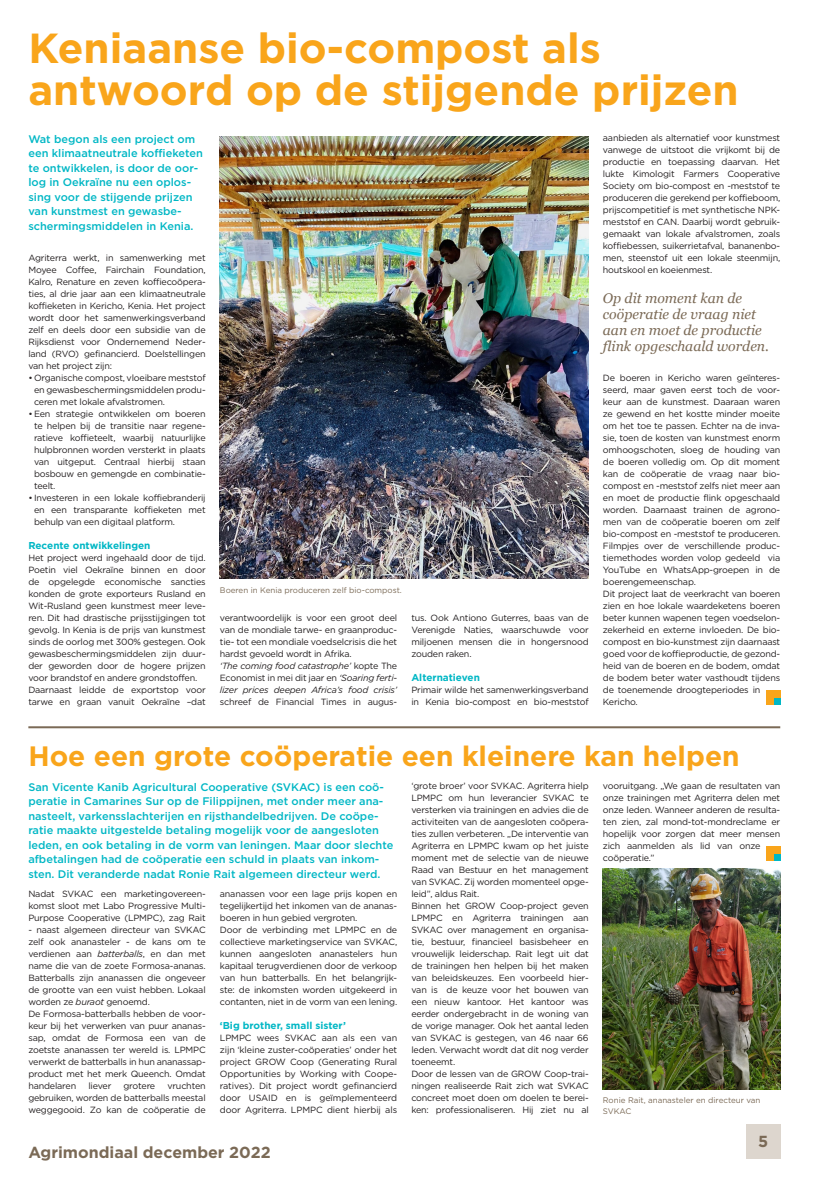
<style>
.page{position:relative;width:820px;height:1191px;background:#fff}
.page>*{position:absolute;margin:0;border:0;box-sizing:border-box;transform-origin:0 0}
.AM_kop5{font:700 42px/42px "Gotham";color:#f9a51b}
.AM_kop2{font:700 28px "Gotham";color:#f9a51b}
.t1{font:700 16px "Gotham";color:#7b6a56}
.AM_streamer{font:italic 14px/16px "Georgia";color:#7b6a56}
.AM_intro{font:500 11px/14.5px "Gotham";color:#00b7c5}
.AM-tussenkop{font:700 10px "Gotham";color:#00b7c5}
.AM_brood{font:9px/12px "Gotham";letter-spacing:-.02em;color:#231f20;text-align:justify}
.AM_brood_inspringen{font:9px/12px "Gotham";letter-spacing:-.02em;color:#231f20;text-align:justify}
.AM_brood-2{font:italic 9px/12px "Gotham";letter-spacing:-.02em;color:#231f20;text-align:justify}
.AM_fotobijschrift{font:8px/11px "Gotham";color:#7b6a56}
.s1{font-style:normal}
.s2{font-style:italic}
</style>
<div class="page">
<div style="left:746px;top:1124px;width:34px;height:34px;background:#ddd6ce"></div>
<div style="left:765px;top:846px;width:15px;height:15px;background:#f9a51b"></div>
<div style="left:773px;top:854px;width:7px;height:7px;background:#00b7c5"></div>
<hr style="left:28px;top:726px;width:752px;height:2px;background:#7b6a56">
<div style="left:765px;top:690px;width:15px;height:15px;background:#f9a51b"></div>
<div style="left:773px;top:698px;width:7px;height:7px;background:#00b7c5"></div>
<img style="left:602px;top:868px;width:178px;height:221px">
<img style="left:220px;top:136px;width:368px;height:442px">
<p class="AM_kop5" style="left:28px;top:26px;width:711px">Keniaanse bio-compost als antwoord op de stijgende prijzen</p>
<p class="AM_intro" style="left:28px;top:131px;width:176px">Wat begon als een project om een klimaatneutrale koffieketen te ontwikkelen, is door de oor&shy;log in Oekraïne nu een oplos&shy;sing voor de stijgende prijzen van kunstmest en gewasbe&shy;schermingsmiddelen in Kenia.</p>
<p class="AM_brood" style="left:28px;top:251px;width:179px">Agriterra werkt, in samenwerking met Moyee Coffee, Fairchain Foundation, Kalro, Renature en zeven koffiecoöpera&shy;ties, al drie jaar aan een klimaatneutrale koffieketen in Kericho, Kenia. Het project wordt door het samenwerkingsverband zelf en deels door een subsidie van de Rijksdienst voor Ondernemend Neder&shy;land (RVO) gefinancierd. Doelstellingen van het project zijn:</p>
<p class="AM_brood_inspringen" style="left:34px;top:371px;width:173px;text-indent:-6px">• Organische compost, vloeibare meststof en gewasbeschermingsmiddelen produ&shy;ceren met lokale afvalstromen.</p>
<p class="AM_brood_inspringen" style="left:34px;top:407px;width:173px;text-indent:-6px">• Een strategie ontwikkelen om boeren te helpen bij de transitie naar regene&shy;ratieve koffieteelt, waarbij natuurlijke hulpbronnen worden versterkt in plaats van uitgeput. Centraal hierbij staan bosbouw en gemengde en combinatie&shy;teelt.</p>
<p class="AM_brood_inspringen" style="left:34px;top:491px;width:173px;text-indent:-6px">• Investeren in een lokale koffiebranderij en een transparante koffieketen met behulp van een digitaal platform.</p>
<p class="AM-tussenkop" style="left:28px;top:539px;width:124px">Recente ontwikkelingen</p>
<p class="AM_brood" style="left:28px;top:551px;width:179px">Het project werd ingehaald door de tijd.<br>Poetin viel Oekraïne binnen en door de opgelegde economische sancties konden de grote exporteurs Rusland en Wit-Rusland geen kunstmest meer leve&shy;ren. Dit had drastische prijsstijgingen tot gevolg. In Kenia is de prijs van kunstmest sinds de oorlog met 300% gestegen. Ook gewasbeschermingsmiddelen zijn duur&shy;der geworden door de hogere prijzen voor brandstof en andere grondstoffen.</p>
<p class="AM_brood" style="left:28px;top:683px;width:179px">Daarnaast leidde de exportstop voor tarwe en graan vanuit Oekraïne –dat</p>
<p class="AM_fotobijschrift" style="left:220px;top:584px;width:183px">Boeren in Kenia produceren zelf bio-compost.</p>
<p class="AM_brood" style="left:220px;top:611px;width:179px">verantwoordelijk is voor een groot deel van de mondiale tarwe- en graanproduc&shy;tie- tot een mondiale voedselcrisis die het hardst gevoeld wordt in Afrika.</p>
<p class="AM_brood-2" style="left:220px;top:659px;width:179px">‘The coming food catastrophe’ <span class="s1">kopte The Economist in mei dit jaar en</span> ‘Soaring ferti&shy;lizer prices deepen Africa’s food crisis’ <span class="s1">schreef de Financial Times in augus-</span></p>
<p class="AM_brood" style="left:411px;top:611px;width:179px">tus. Ook Antiono Guterres, baas van de Verenigde Naties, waarschuwde voor miljoenen mensen die in hongersnood zouden raken.</p>
<p class="AM-tussenkop" style="left:411px;top:671px;width:70px">Alternatieven</p>
<p class="AM_brood" style="left:411px;top:683px;width:179px">Primair wilde het samenwerkingsverband in Kenia bio-compost en bio-meststof</p>
<p class="AM_brood" style="left:602px;top:131px;width:179px">aanbieden als alternatief voor kunstmest vanwege de uitstoot die vrijkomt bij de productie en toepassing daarvan. Het lukte Kimologit Farmers Cooperative Society om bio-compost en -meststof te produceren die gerekend per koffieboom, prijscompetitief is met synthetische NPK&shy;meststof en CAN. Daarbij wordt gebruik&shy;gemaakt van lokale afvalstromen, zoals koffiebessen, suikerrietafval, bananenbo&shy;men, steenstof uit een lokale steenmijn, houtskool en koeienmest.</p>
<p class="AM_streamer" style="left:602px;top:290px;width:167px">Op dit moment kan de coöperatie de vraag niet aan en moet de productie flink opgeschaald worden.</p>
<p class="AM_brood" style="left:602px;top:371px;width:179px">De boeren in Kericho waren geïnteres&shy;seerd, maar gaven eerst toch de voor&shy;keur aan de kunstmest. Daaraan waren ze gewend en het kostte minder moeite om het toe te passen. Echter na de inva&shy;sie, toen de kosten van kunstmest enorm omhoogschoten, sloeg de houding van de boeren volledig om. Op dit moment kan de coöperatie de vraag naar bio&shy;compost en -meststof zelfs niet meer aan en moet de productie flink opgeschaald worden. Daarnaast trainen de agrono&shy;men van de coöperatie boeren om zelf bio-compost en -meststof te produceren.<br>Filmpjes over de verschillende produc&shy;tiemethodes worden volop gedeeld via YouTube en WhatsApp-groepen in de boerengemeenschap.</p>
<p class="AM_brood" style="left:602px;top:587px;width:179px;text-align:left">Dit project laat de veerkracht van boeren zien en hoe lokale waardeketens boeren beter kunnen wapenen tegen voedselon&shy;zekerheid en externe invloeden. De bio&shy;compost en bio-kunstmest zijn daarnaast goed voor de koffieproductie, de gezond&shy;heid van de boeren en de bodem, omdat de bodem beter water vasthoudt tijdens de toenemende droogteperiodes in Kericho.</p>
<p class="AM_kop2" style="left:28px;top:739px;width:712px">Hoe een grote coöperatie een kleinere kan helpen</p>
<p class="AM_intro" style="left:28px;top:779px;width:366px">San Vicente Kanib Agricultural Cooperative (SVKAC) is een coö&shy;peratie in Camarines Sur op de Filippijnen, met onder meer ana&shy;nasteelt, varkensslachterijen en rijsthandelbedrijven. De coöpe&shy;ratie maakte uitgestelde betaling mogelijk voor de aangesloten leden, en ook betaling in de vorm van leningen. Maar door slechte afbetalingen had de coöperatie een schuld in plaats van inkom&shy;sten. Dit veranderde nadat Ronie Rait algemeen directeur werd.</p>
<p class="AM_brood" style="left:28px;top:887px;width:179px">Nadat SVKAC een marketingovereen&shy;komst sloot met Labo Progressive Multi-Purpose Cooperative (LPMPC), zag Rait</p>
<p class="AM_brood" style="left:28px;top:923px;width:179px">- naast algemeen directeur van SVKAC zelf ook ananasteler - de kans om te verdienen aan <span class="s2">batterballs</span>, en dan met name die van de zoete Formosa-ananas.<br>Batterballs zijn ananassen die ongeveer de grootte van een vuist hebben. Lokaal worden ze <span class="s2">buraot</span> genoemd.</p>
<p class="AM_brood" style="left:28px;top:1007px;width:179px">De Formosa-batterballs hebben de voor&shy;keur bij het verwerken van puur ananas&shy;sap, omdat de Formosa een van de zoetste ananassen ter wereld is. LPMPC verwerkt de batterballs in hun ananassap&shy;product met het merk Queench. Omdat handelaren</p>
<p class="AM_brood" style="left:28px;top:1079px;width:179px;text-indent:139px">vruchten gebruiken, worden de batterballs meestal weggegooid. Zo kan de coöperatie de</p>
<p class="AM_brood" style="left:88px;top:1079px;width:24px">liever</p>
<p class="AM_brood" style="left:123px;top:1079px;width:33px">grotere</p>
<p class="AM_brood" style="left:220px;top:887px;width:179px">ananassen voor een lage prijs kopen en tegelijkertijd het inkomen van de ananas&shy;boeren in hun gebied vergroten.</p>
<p class="AM_brood" style="left:220px;top:923px;width:179px">Door de verbinding met LPMPC en de collectieve marketingservice van SVKAC, kunnen aangesloten ananastelers hun kapitaal terugverdienen door de verkoop van hun batterballs. En het belangrijk&shy;ste: de inkomsten worden uitgekeerd in contanten, niet in de vorm van een lening.</p>
<p class="AM-tussenkop" style="left:220px;top:1019px;width:127px">‘Big brother, small sister’</p>
<p class="AM_brood" style="left:220px;top:1031px;width:179px">LPMPC wees SVKAC aan als een van zijn ‘kleine zuster-coöperaties’ onder het project GROW Coop (Generating Rural Opportunities by Working with Coope&shy;ratives). Dit project wordt gefinancierd door USAID en is geïmplementeerd door Agriterra. LPMPC dient hierbij als</p>
<p class="t1" style="left:28px;top:1143px;width:244px">Agrimondiaal december 2022</p>
<p class="AM_brood" style="left:411px;top:779px;width:179px">‘grote broer’ voor SVKAC. Agriterra hielp LPMPC om hun leverancier SVKAC te versterken via trainingen en advies die de activiteiten van de aangesloten coöpera&shy;ties zullen verbeteren. „De interventie van Agriterra en LPMPC kwam op het juiste moment met de selectie van de nieuwe Raad van Bestuur en het management van SVKAC. Zij worden momenteel opge&shy;leid”, aldus Rait.</p>
<p class="AM_brood" style="left:411px;top:899px;width:179px">Binnen het GROW Coop-project geven LPMPC en Agriterra trainingen aan SVKAC over management en organisa&shy;tie, bestuur, financieel basisbeheer en vrouwelijk leiderschap. Rait legt uit dat de trainingen hen helpen bij het maken van beleidskeuzes. Een voorbeeld hier&shy;van is de keuze voor het bouwen van een nieuw kantoor. Het kantoor was eerder ondergebracht in de woning van de vorige manager. Ook het aantal leden van SVKAC is gestegen, van 46 naar 66 leden. Verwacht wordt dat dit nog verder toeneemt.</p>
<p class="AM_brood" style="left:411px;top:1067px;width:179px">Door de lessen van de GROW Coop-trai&shy;ningen realiseerde Rait zich wat SVKAC concreet moet doen om doelen te berei&shy;ken: professionaliseren. Hij ziet nu al</p>
<p class="AM_brood" style="left:602px;top:779px;width:179px;text-align:left">vooruitgang. „We gaan de resultaten van onze trainingen met Agriterra delen met onze leden. Wanneer anderen de resulta&shy;ten zien, zal mond-tot-mondreclame er hopelijk voor zorgen dat meer mensen zich aanmelden als lid van onze coöperatie.”</p>
<p class="AM_fotobijschrift" style="left:602px;top:1094px;width:159px">Ronie Rait, ananasteler en directeur van<br>SVKAC</p>
<p class="t1" style="left:757px;top:1132px;width:12px">5</p>
</div>
